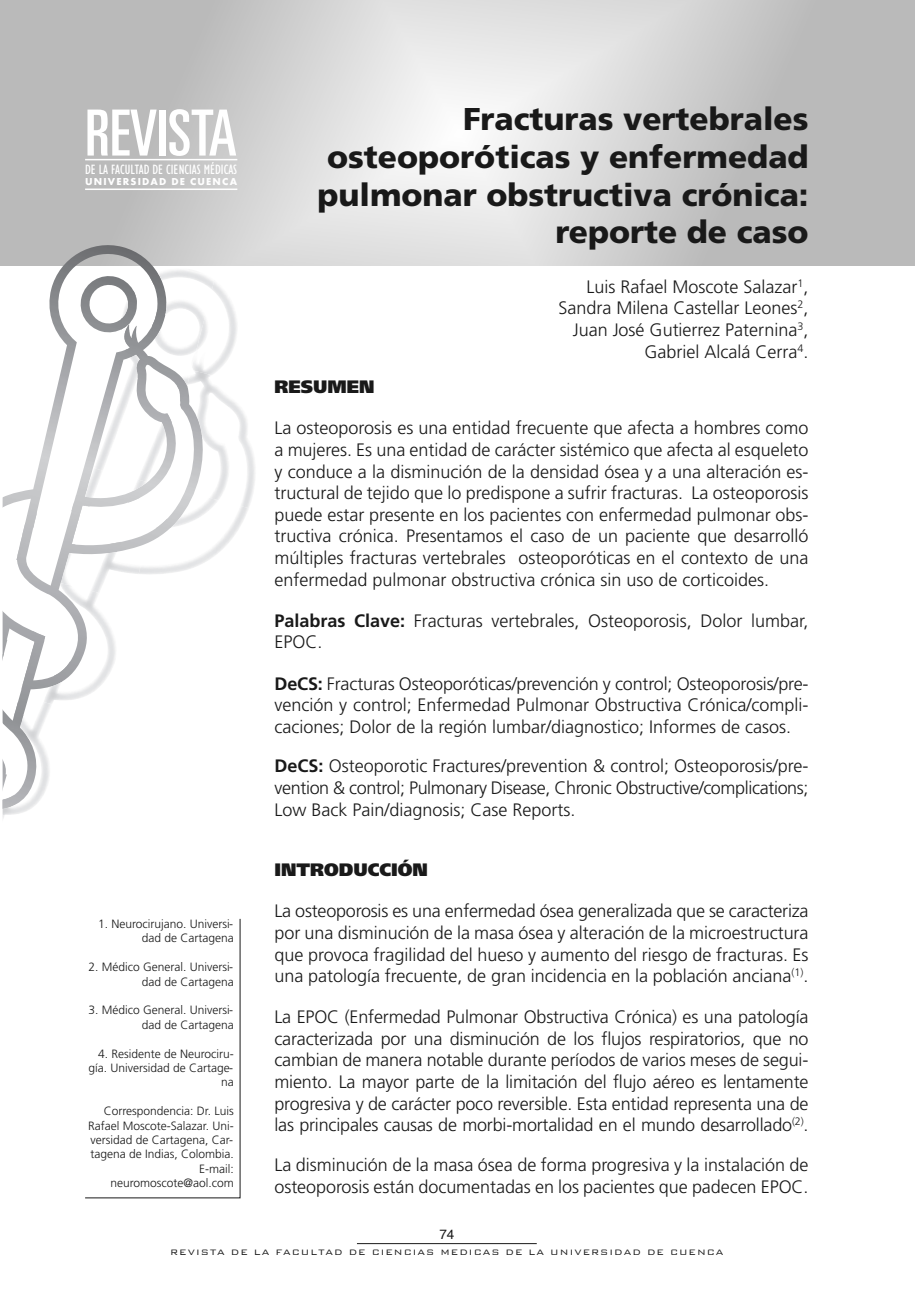
<style>
.page{position:relative;width:915px;height:1306px;background:#fff}
.page>*{position:absolute;margin:0;border:0;box-sizing:border-box;transform-origin:0 0}
.t1{font:ultra-condensed 63.75px "Univers";color:#fff}
.t2{font:900 31.5px/37.8px "Frutiger";color:#191919;text-align:right}
.t3{font:300 18px/21.6px "Frutiger";color:#191919;text-align:justify}
.t4{font:900 18px "Frutiger";color:#191919}
.t5{font:condensed 13.95px "Gill Sans";color:#fff}
.t6{font:13.5px "Helvetica";color:#191919}
.t7{font:300 12px/14.4px "Frutiger";color:#191919;text-align:right}
.t8{font:300 10.5px "Bank Gothic";letter-spacing:.1em;color:#191919}
.t9{font:700 10.5px "Futura T";letter-spacing:.115em;color:#fff}
.s1{font-weight:700}
</style>
<div class="page">
<hr style="left:357px;top:1243px;width:179px;height:1px;background:#191919">
<svg style="left:0;top:0;width:914px;height:265px;background:#cfcfcf"></svg>
<hr style="left:85px;top:159px;width:152px;height:1px;background:#fff">
<hr style="left:85px;top:188px;width:152px;height:2px;background:#fff">
<svg style="left:85px;top:918px;width:156px;height:280px"></svg>
<img style="left:3px;top:239px;width:203px;height:579px">
<img style="left:124px;top:331px;width:31px;height:26px">
<img style="left:125px;top:337px;width:70px;height:30px">
<img style="left:192px;top:360px;width:30px;height:15px">
<img style="left:162px;top:393px;width:22px;height:42px">
<img style="left:94px;top:448px;width:61px;height:34px">
<img style="left:187px;top:386px;width:15px;height:52px">
<img style="left:209px;top:477px;width:46px;height:31px">
<img style="left:16px;top:518px;width:14px;height:46px">
<img style="left:18px;top:535px;width:56px;height:48px">
<img style="left:61px;top:570px;width:43px;height:23px">
<img style="left:156px;top:516px;width:25px;height:12px">
<img style="left:139px;top:563px;width:53px;height:11px">
<img style="left:3px;top:668px;width:52px;height:19px">
<img style="left:43px;top:685px;width:45px;height:19px">
<img style="left:3px;top:784px;width:11px;height:14px">
<img style="left:3px;top:798px;width:34px;height:17px">
<h1 class="t1" style="left:85px;top:109px;width:153px">REVISTA</h1>
<p class="t5" style="left:85px;top:163px;width:153px">DE LA FACULTAD DE CIENCIAS MÉDICAS</p>
<p class="t9" style="left:85px;top:175px;width:153px">UNIVERSIDAD DE CUENCA</p>
<p class="t7" style="left:98px;top:917px;width:137px">1. Neurocirujano. Universi&shy;dad de Cartagena</p>
<p class="t7" style="left:88px;top:960px;width:147px">2. Médico General. Universi&shy;dad de Cartagena</p>
<p class="t7" style="left:88px;top:1003px;width:147px">3. Médico General. Universi&shy;dad de Cartagena</p>
<p class="t7" style="left:88px;top:1047px;width:147px">4. Residente de Neurociru&shy;gía. Universidad de Cartage&shy;na</p>
<p class="t7" style="left:88px;top:1104px;width:147px">Correspondencia: Dr. Luis<br>Rafael Moscote-Salazar. Uni&shy;versidad de Cartagena, Car&shy;tagena de Indias, Colombia.<br>E-mail: neuromoscote@aol.com</p>
<h2 class="t2" style="left:317px;top:103px;width:492px">Fracturas vertebrales osteoporóticas y enfermedad pulmonar obstructiva crónica: reporte de caso</h2>
<p class="t3" style="left:558px;top:277px;width:251px;text-align:right">Luis Rafael Moscote Salazar<sup>1</sup>,<br>Sandra Milena Castellar Leones<sup>2</sup>,<br>Juan José Gutierrez Paternina<sup>3</sup>,<br>Gabriel Alcalá Cerra<sup>4</sup>.</p>
<p class="t4" style="left:274px;top:380px;width:101px">RESUMEN</p>
<p class="t3" style="left:274px;top:419px;width:535px">La osteoporosis es una entidad frecuente que afecta a hombres como a mujeres. Es una entidad de carácter sistémico que afecta al esqueleto y conduce a la disminución de la densidad ósea y a una alteración es&shy;tructural de tejido que lo predispone a sufrir fracturas. La osteoporosis puede estar presente en los pacientes con enfermedad pulmonar obs&shy;tructiva crónica. Presentamos el caso de un paciente que desarrolló múltiples fracturas vertebrales osteoporóticas en el contexto de una enfermedad pulmonar obstructiva crónica sin uso de corticoides.</p>
<p class="t3" style="left:274px;top:611px;width:535px"><span class="s1">Palabras Clave:</span> Fracturas vertebrales, Osteoporosis, Dolor lumbar,<br>EPOC.</p>
<p class="t3" style="left:274px;top:674px;width:535px"><span class="s1">DeCS:</span> Fracturas Osteoporóticas/prevención y control; Osteoporosis/pre&shy;vención y control; Enfermedad Pulmonar Obstructiva Crónica/compli&shy;caciones; Dolor de la región lumbar/diagnostico; Informes de casos.</p>
<p class="t3" style="left:274px;top:756px;width:535px"><span class="s1">DeCS:</span> Osteoporotic Fractures/prevention &amp; control; Osteoporosis/pre&shy;vention &amp; control; Pulmonary Disease, Chronic Obstructive/complications; Low Back Pain/diagnosis; Case Reports.</p>
<p class="t4" style="left:274px;top:862px;width:155px">INTRODUCCIÓN</p>
<p class="t3" style="left:274px;top:901px;width:535px">La osteoporosis es una enfermedad ósea generalizada que se caracteriza por una disminución de la masa ósea y alteración de la microestructura que provoca fragilidad del hueso y aumento del riesgo de fracturas. Es una patología frecuente, de gran incidencia en la población anciana<sup>(1)</sup>.</p>
<p class="t3" style="left:274px;top:1007px;width:535px">La EPOC (Enfermedad Pulmonar Obstructiva Crónica) es una patología caracterizada por una disminución de los flujos respiratorios, que no cambian de manera notable durante períodos de varios meses de segui&shy;miento. La mayor parte de la limitación del flujo aéreo es lentamente progresiva y de carácter poco reversible. Esta entidad representa una de las principales causas de morbi-mortalidad en el mundo desarrollado<sup>(2)</sup>.</p>
<p class="t3" style="left:274px;top:1155px;width:535px">La disminución de la masa ósea de forma progresiva y la instalación de osteoporosis están documentadas en los pacientes que padecen EPOC.</p>
<p class="t6" style="left:439px;top:1228px;width:17px">74</p>
<p class="t8" style="left:170px;top:1246px;width:554px">REVISTA DE LA FACULTAD DE CIENCIAS MEDICAS DE LA UNIVERSIDAD DE CUENCA</p>
</div>
